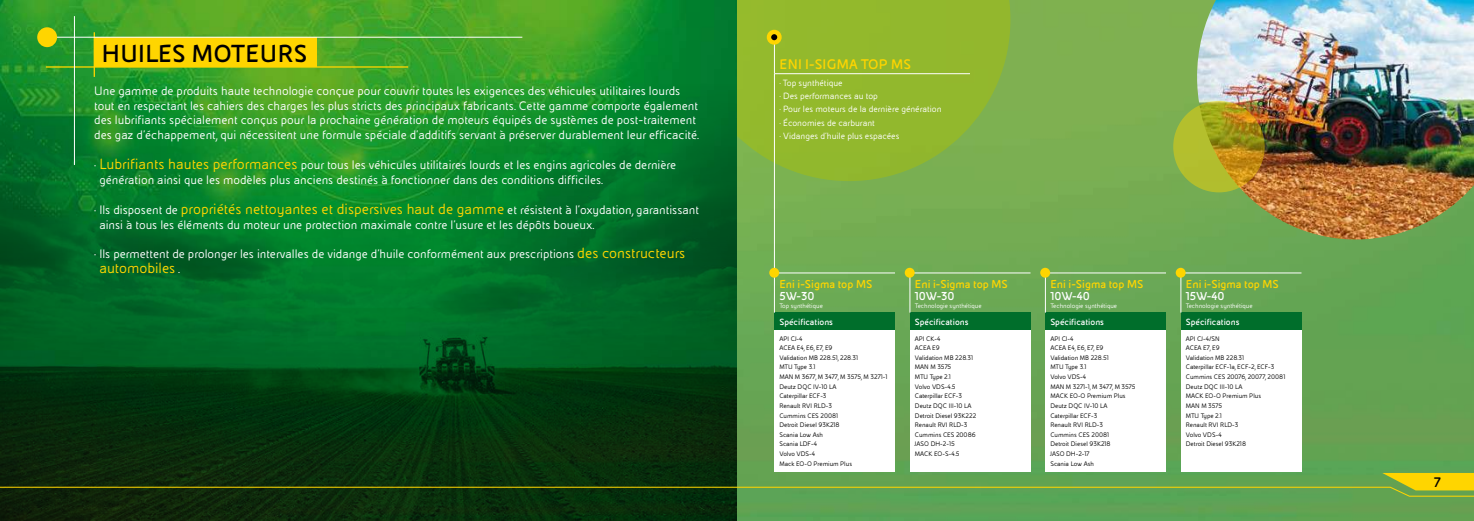
<style>
.page{position:relative;width:1474px;height:521px;background:#fff}
.page>*{position:absolute;margin:0;border:0;box-sizing:border-box;transform-origin:0 0}
.t1{font:700 26.25px "Eni Exp";letter-spacing:.015em;color:#000}
.t2{font:15.75px "Eni Exp Reg";color:#ffd500}
.t3{font:700 14.88px "Eni Exp";letter-spacing:.015em;color:#ffd500}
.t4{font:700 14.7px "Eni Exp";color:#000}
.t5{font:13.12px/14.9px "Eni Exp Reg";color:#fff}
.t6{font:700 12.25px "Eni Exp";color:#ffd500}
.t7{font:700 12.25px "Eni Exp";color:#fff}
.t8{font:9.62px/13.1px "Eni Exp Reg";color:#fff}
.t9{font:700 9.62px "Eni Exp";color:#fff}
.t10{font:7px/9.6px "Eni Exp Reg";color:#000}
.t11{font:7px "Eni Exp Reg";color:#fff}
.s1{font-size:15.75px;color:#ffd500}
.s2{font-size:13.12px;color:#fff}
</style>
<div class="page">
<img style="left:0;top:0;width:1473px;height:521px">
<svg style="left:687px;top:0;width:323px;height:181px;background:#84b231"></svg>
<img style="left:0;top:77px;width:737px;height:444px">
<hr style="left:774px;top:37px;width:1px;height:36px;background:#fff">
<hr style="left:774px;top:73px;width:196px;height:1px;background:#fff">
<hr style="left:774px;top:74px;width:1px;height:199px;background:#fff">
<div style="left:94px;top:37px;width:222px;height:30px;background:#ffd500"></div>
<hr style="left:46px;top:66px;width:362px;height:2px;background:#ffd500">
<hr style="left:94px;top:32px;width:1px;height:45px;background:#ffd500">
<hr style="left:74px;top:16px;width:1px;height:149px;background:#fff">
<hr style="left:51px;top:37px;width:471px;height:1px;background:#fff">
<div style="left:37px;top:27px;width:20px;height:20px;background:#ffd500;border-radius:50%"></div>
<div style="left:774px;top:313px;width:121px;height:17px;background:#006e2b"></div>
<div style="left:774px;top:330px;width:121px;height:141px;background:#fff"></div>
<hr style="left:774px;top:273px;width:121px;height:1px;background:#fff">
<hr style="left:774px;top:273px;width:1px;height:40px;background:#fff">
<div style="left:769px;top:268px;width:10px;height:10px;background:#ffd500;border-radius:50%"></div>
<svg style="left:769px;top:32px;width:10px;height:10px"></svg>
<div style="left:766px;top:30px;width:15px;height:15px;border:4px solid #ffd500;border-radius:50%"></div>
<div style="left:910px;top:313px;width:120px;height:17px;background:#006e2b"></div>
<div style="left:910px;top:330px;width:120px;height:141px;background:#fff"></div>
<hr style="left:909px;top:273px;width:121px;height:1px;background:#fff">
<hr style="left:909px;top:273px;width:1px;height:40px;background:#fff">
<div style="left:904px;top:268px;width:10px;height:10px;background:#ffd500;border-radius:50%"></div>
<div style="left:1045px;top:313px;width:120px;height:17px;background:#006e2b"></div>
<div style="left:1045px;top:330px;width:120px;height:141px;background:#fff"></div>
<hr style="left:1045px;top:273px;width:120px;height:1px;background:#fff">
<hr style="left:1045px;top:273px;width:1px;height:40px;background:#fff">
<div style="left:1040px;top:268px;width:10px;height:10px;background:#ffd500;border-radius:50%"></div>
<div style="left:1180px;top:313px;width:121px;height:17px;background:#006e2b"></div>
<div style="left:1180px;top:330px;width:121px;height:141px;background:#fff"></div>
<hr style="left:1180px;top:273px;width:121px;height:1px;background:#fff">
<hr style="left:1180px;top:273px;width:1px;height:40px;background:#fff">
<div style="left:1175px;top:268px;width:10px;height:10px;background:#ffd500;border-radius:50%"></div>
<img style="left:1197px;top:0;width:276px;height:239px">
<svg style="left:1173px;top:101px;width:91px;height:91px;background:#b0a621"></svg>
<svg style="left:0;top:473px;width:1473px;height:24px;background:#436d2a"></svg>
<h1 class="t1" style="left:102px;top:40px;width:207px">HUILES MOTEURS</h1>
<p class="t5" style="left:94px;top:83px;width:606px">Une gamme de produits haute technologie conçue pour couvrir toutes les exigences des véhicules utilitaires lourds tout en respectant les cahiers des charges les plus stricts des principaux fabricants. Cette gamme comporte également des lubrifiants spécialement conçus pour la prochaine génération de moteurs équipés de systèmes de post-traitement des gaz d’échappement, qui nécessitent une formule spéciale d’additifs servant à préserver durablement leur efficacité.</p>
<p class="t5" style="left:99px;top:158px;width:578px;text-indent:-5px">· <span class="s1">Lubrifiants hautes performances</span> pour tous les véhicules utilitaires lourds et les engins agricoles de dernière génération ainsi que les modèles plus anciens destinés à fonctionner dans des conditions difficiles.</p>
<p class="t5" style="left:99px;top:202px;width:601px;text-indent:-5px">· Ils disposent de <span class="s1">propriétés nettoyantes et dispersives haut de gamme</span> et résistent à l’oxydation, garantissant ainsi à tous les éléments du moteur une protection maximale contre l’usure et les dépôts boueux.</p>
<p class="t5" style="left:94px;top:247px;width:592px">· Ils permettent de prolonger les intervalles de vidange d’huile conformément aux prescriptions <span class="s1">des constructeurs</span></p>
<p class="t2" style="left:99px;top:260px;width:82px">automobiles <span class="s2">.</span></p>
<p class="t3" style="left:779px;top:56px;width:133px">ENI I-SIGMA TOP MS</p>
<p class="t8" style="left:779px;top:77px;width:164px">· Top synthétique<br>· Des performances au top<br>· Pour les moteurs de la dernière génération · Économies de carburant<br>· Vidanges d’huile plus espacées</p>
<p class="t6" style="left:779px;top:277px;width:94px">Eni i-Sigma top MS</p>
<p class="t7" style="left:779px;top:289px;width:37px">5W-30</p>
<p class="t11" style="left:779px;top:302px;width:45px">Top synthétique</p>
<p class="t9" style="left:779px;top:317px;width:55px">Spécifications</p>
<p class="t10" style="left:779px;top:334px;width:110px">API CJ-4<br>ACEA E4, E6, E7, E9<br>Validation MB 228.51, 228.31<br>MTU Type 3.1<br>MAN M 3677, M 3477, M 3575, M 3271-1<br>Deutz DQC IV-10 LA<br>Caterpillar ECF-3<br>Renault RVI RLD-3<br>Cummins CES 20081<br>Detroit Diesel 93K218<br>Scania Low Ash<br>Scania LDF-4<br>Volvo VDS-4<br>Mack EO-O Premium Plus</p>
<p class="t6" style="left:914px;top:277px;width:94px">Eni i-Sigma top MS</p>
<p class="t7" style="left:914px;top:289px;width:41px">10W-30</p>
<p class="t11" style="left:914px;top:302px;width:68px">Technologie synthétique</p>
<p class="t9" style="left:914px;top:317px;width:55px">Spécifications</p>
<p class="t10" style="left:914px;top:334px;width:63px">API CK-4<br>ACEA E9<br>Validation MB 228.31<br>MAN M 3575<br>MTU Type 2.1<br>Volvo VDS-4.5<br>Caterpillar ECF-3<br>Deutz DQC III-10 LA<br>Detroit Diesel 93K222<br>Renault RVI RLD-3<br>Cummins CES 20086<br>JASO DH-2-15<br>MACK EO-S-4.5</p>
<p class="t6" style="left:1050px;top:277px;width:94px">Eni i-Sigma top MS</p>
<p class="t7" style="left:1050px;top:289px;width:41px">10W-40</p>
<p class="t11" style="left:1050px;top:302px;width:68px">Technologie synthétique</p>
<p class="t9" style="left:1050px;top:317px;width:55px">Spécifications</p>
<p class="t10" style="left:1050px;top:334px;width:87px">API CJ-4<br>ACEA E4, E6, E7, E9<br>Validation MB 228.51<br>MTU Type 3.1<br>Volvo VDS-4<br>MAN M 3271-1, M 3477, M 3575<br>MACK EO-O Premium Plus<br>Deutz DQC IV-10 LA<br>Caterpillar ECF-3<br>Renault RVI RLD-3<br>Cummins CES 20081<br>Detroit Diesel 93K218<br>JASO DH-2-17<br>Scania Low Ash</p>
<p class="t6" style="left:1185px;top:277px;width:94px">Eni i-Sigma top MS</p>
<p class="t7" style="left:1185px;top:289px;width:40px">15W-40</p>
<p class="t11" style="left:1185px;top:302px;width:68px">Technologie synthétique</p>
<p class="t9" style="left:1185px;top:317px;width:55px">Spécifications</p>
<p class="t10" style="left:1185px;top:334px;width:101px">API CJ-4/SN<br>ACEA E7, E9<br>Validation MB 228.31<br>Caterpillar ECF-1a, ECF-2, ECF-3<br>Cummins CES 20076, 20077, 20081<br>Deutz DQC III-10 LA<br>MACK EO-O Premium Plus<br>MAN M 3575<br>MTU Type 2.1<br>Renault RVI RLD-3<br>Volvo VDS-4<br>Detroit Diesel 93K218</p>
<p class="t4" style="left:1434px;top:475px;width:8px">7</p>
</div>
